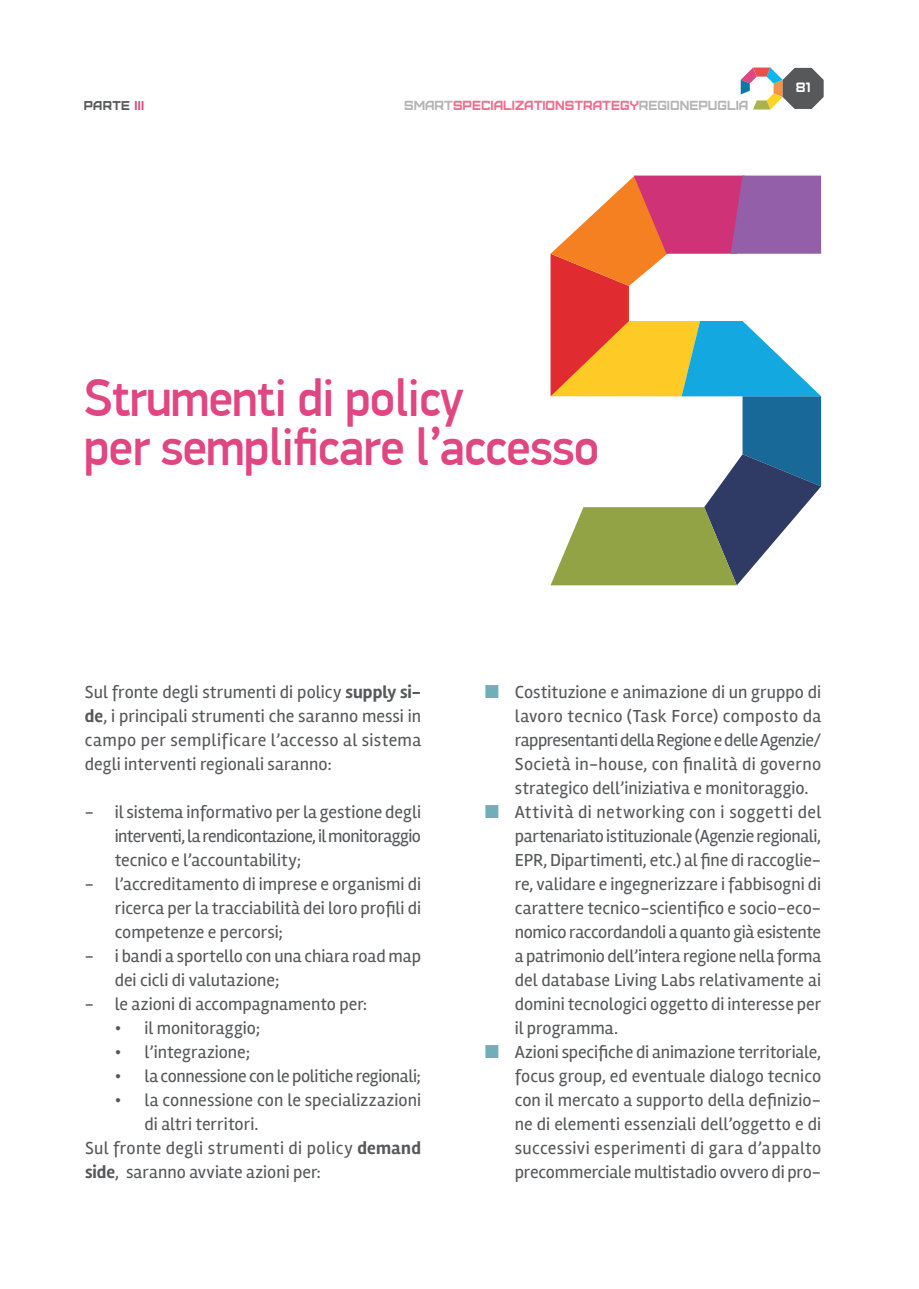
<style>
.page{position:relative;width:919px;height:1289px;background:#fff}
.page>*{position:absolute;margin:0;border:0;box-sizing:border-box;transform-origin:0 0}
.t1{font:500 52.5px/49.5px "PF Din Display Pro";letter-spacing:-.02em;color:#df4682;scale:.95 1}
.t2{font:18px/24px "Rambla";color:#57585a;text-align:justify}
.t3{font:18px "Rambla";letter-spacing:-.02em;color:#57585a}
.t4{font:18px "Rambla";letter-spacing:.02em;color:#57585a}
.t5{font:18px "Rambla";letter-spacing:-.025em;color:#57585a}
.t6{font:18px "Rambla";letter-spacing:-.03em;color:#57585a}
.t7{font:18px "Rambla";letter-spacing:.025em;color:#57585a}
.t8{font:13.5px "Furore";color:#fff}
.t9{font:13.2px "Furore";color:#ef6d8e}
.t10{font:12.75px "Furore";letter-spacing:.02em;color:#57585a}
.s1{color:#df4682}
.s2{color:#b6b5b5}
.s3{font-weight:700}
.s4{font-family:"Monotype Sorts";color:#70afb8}
</style>
<div class="page">
<svg style="left:740px;top:68px;width:83px;height:41px"></svg>
<svg style="left:550px;top:176px;width:271px;height:409px"></svg>
<p class="t10" style="left:84px;top:97px;width:62px">PARTE <span class="s1">III</span></p>
<p class="t9" style="left:404px;top:97px;width:346px"><span class="s2">SMART</span>SPECIALIZATIONSTRATEGY<span class="s2">REGIONEPUGLIA</span></p>
<p class="t8" style="left:795px;top:79px;width:16px">81</p>
<h1 class="t1" style="left:84px;top:374px;width:544px">Strumenti di policy<br>per semplificare l’accesso</h1>
<p class="t2" style="left:85px;top:680px;width:337px">Sul fronte degli strumenti di policy <span class="s3">supply si&shy;de</span>, i principali strumenti che saranno messi in campo per semplificare l’accesso al sistema degli interventi regionali saranno:</p>
<p class="t2" style="left:115px;top:800px;width:308px;text-indent:-30px">- il sistema informativo per la gestione degli interventi, la rendicontazione, il monitoraggio tecnico e l’accountability;</p>
<p class="t2" style="left:115px;top:872px;width:308px;text-indent:-30px">- l’accreditamento di imprese e organismi di ricerca per la tracciabilità dei loro profili di competenze e percorsi;</p>
<p class="t2" style="left:115px;top:944px;width:308px;text-indent:-30px">- i bandi a sportello con una chiara road map dei cicli di valutazione;</p>
<p class="t2" style="left:85px;top:992px;width:284px">- le azioni di accompagnamento per:</p>
<p class="t2" style="left:115px;top:1016px;width:147px">• il monitoraggio;</p>
<p class="t2" style="left:115px;top:1040px;width:137px">• l’integrazione;</p>
<p class="t3" style="left:115px;top:1065px;width:308px">• la connessione con le politiche regionali;</p>
<p class="t2" style="left:115px;top:1088px;width:308px">• la connessione con le specializzazioni</p>
<p class="t2" style="left:144px;top:1112px;width:115px">di altri territori.</p>
<p class="t4" style="left:85px;top:1137px;width:337px">Sul fronte degli strumenti di policy <span class="s3">demand</span></p>
<p class="t2" style="left:85px;top:1160px;width:237px"><span class="s3">side</span>, saranno avviate azioni per:</p>
<p class="t2" style="left:485px;top:680px;width:337px"><span class="s4">N</span> Costituzione e animazione di un gruppo di</p>
<p class="t2" style="left:514px;top:704px;width:308px">lavoro tecnico (Task Force) composto da</p>
<p class="t6" style="left:514px;top:729px;width:308px">rappresentanti della Regione e delle Agenzie/</p>
<p class="t2" style="left:514px;top:752px;width:308px">Società in-house, con finalità di governo</p>
<p class="t2" style="left:514px;top:776px;width:295px">strategico dell’iniziativa e monitoraggio.</p>
<p class="t7" style="left:485px;top:801px;width:337px"><span class="s4">N</span> Attività di networking con i soggetti del</p>
<p class="t5" style="left:514px;top:825px;width:308px">partenariato istituzionale (Agenzie regionali,</p>
<p class="t2" style="left:514px;top:848px;width:308px">EPR, Dipartimenti, etc.) al fine di raccoglie-</p>
<p class="t2" style="left:514px;top:872px;width:308px">re, validare e ingegnerizzare i fabbisogni di</p>
<p class="t2" style="left:514px;top:896px;width:308px">carattere tecnico-scientifico e socio-eco-</p>
<p class="t3" style="left:514px;top:921px;width:308px">nomico raccordandoli a quanto già esistente</p>
<p class="t2" style="left:514px;top:944px;width:308px">a patrimonio dell’intera regione nella forma</p>
<p class="t2" style="left:514px;top:968px;width:308px">del database Living Labs relativamente ai</p>
<p class="t2" style="left:514px;top:992px;width:308px">domini tecnologici oggetto di interesse per</p>
<p class="t2" style="left:514px;top:1016px;width:105px">il programma.</p>
<p class="t2" style="left:485px;top:1040px;width:337px"><span class="s4">N</span> Azioni specifiche di animazione territoriale,</p>
<p class="t2" style="left:514px;top:1064px;width:308px">focus group, ed eventuale dialogo tecnico</p>
<p class="t2" style="left:514px;top:1088px;width:308px">con il mercato a supporto della definizio-</p>
<p class="t2" style="left:514px;top:1112px;width:308px">ne di elementi essenziali dell’oggetto e di</p>
<p class="t4" style="left:514px;top:1137px;width:308px">successivi esperimenti di gara d’appalto</p>
<p class="t2" style="left:514px;top:1160px;width:308px">precommerciale multistadio ovvero di pro-</p>
</div>
